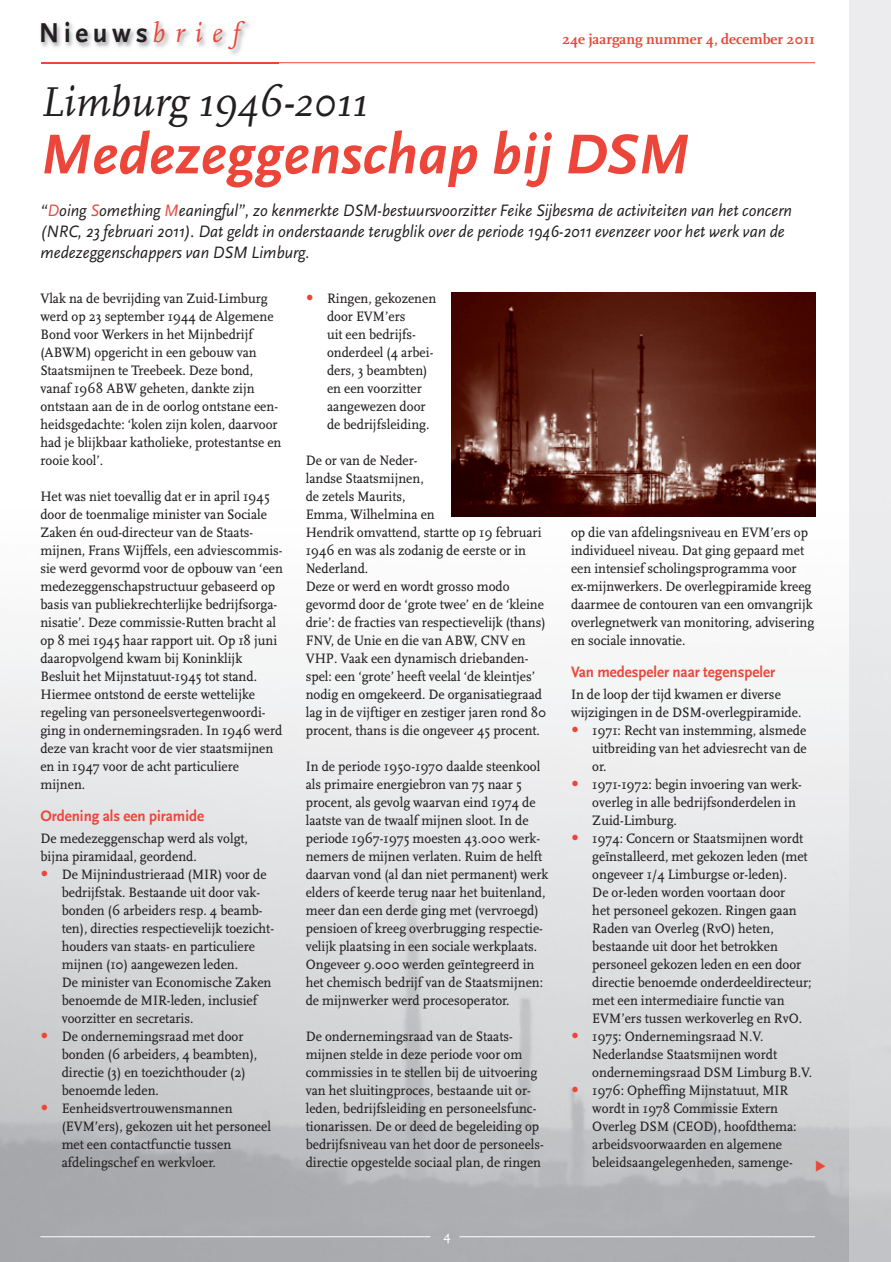
<style>
.page{position:relative;width:891px;height:1262px;background:#fff}
.page>*{position:absolute;margin:0;border:0;box-sizing:border-box;transform-origin:0 0}
.t1{font:italic 700 58.5px "AD Scala Sans";color:#eb4639}
.t2{font:italic 43.5px "AD Scala";color:#231f20}
.t3{font:700 28.5px "AD Scala Sans";letter-spacing:.17em;color:#231f20;scale:.95 1}
.t4{font:italic 17.25px/21px "AD Scala Sans";color:#231f20;scale:.95 1}
.t5{font:700 15.75px "AD Scala Sans";color:#eb4639;scale:.95 1}
.t6{font:700 15px "AD Scala";color:#eb4639}
.t7{font:14.25px/18px "AD Scala Romein";color:#231f20;scale:.95 1}
.t8{font:14.25px "European Pi Three";color:#eb4639;scale:.95 1}
.t9{font:13.5px "AD Scala Romein";color:#fff}
.s1{font-family:"AD Scala";font-weight:400;font-style:italic;color:#eb4639}
.s2{color:#eb4639}
.s3{font-size:24px;color:#eb4639}
</style>
<div class="page">
<img style="left:0;top:490px;width:848px;height:772px">
<div style="left:848px;top:0;width:42px;height:490px;background:#ececee"></div>
<img style="left:848px;top:490px;width:42px;height:772px">
<hr style="left:459px;top:1236px;width:355px;height:1px;background:#fff">
<hr style="left:40px;top:1236px;width:390px;height:1px;background:#fff">
<hr style="left:42px;top:62px;width:772px;height:1px;background:#eb4639">
<img style="left:41px;top:22px;width:237px;height:42px">
<img style="left:42px;top:62px;width:236px;height:1px">
<img style="left:451px;top:292px;width:363px;height:225px">
<h3 class="t3" style="left:39px;top:21px;width:212px">Nieuws<span class="s1">b r i ef</span></h3>
<h2 class="t2" style="left:40px;top:84px;width:328px">Limburg 1946-2011</h2>
<h1 class="t1" style="left:40px;top:130px;width:650px">Medezeggenschap bij DSM</h1>
<p class="t4" style="left:40px;top:202px;width:792px">“<span class="s2">D</span>oing <span class="s2">S</span>omething <span class="s2">M</span>eaningful”, zo kenmerkte DSM-bestuursvoorzitter Feike Sijbesma de activiteiten van het concern (NRC, 23 februari 2011). Dat geldt in onderstaande terugblik over de periode 1946-2011 evenzeer voor het werk van de medezeggenschappers van DSM Limburg.</p>
<p class="t7" style="left:40px;top:291px;width:255px">Vlak na de bevrijding van Zuid-Limburg werd op 23 september 1944 de Algemene Bond voor Werkers in het Mijnbedrijf (ABWM) opgericht in een gebouw van Staatsmijnen te Treebeek. Deze bond, vanaf 1968 ABW geheten, dankte zijn ontstaan aan de in de oorlog ontstane een&shy;heidsgedachte: ‘kolen zijn kolen, daarvoor had je blijkbaar katholieke, protestantse en rooie kool’.</p>
<p class="t7" style="left:40px;top:489px;width:257px">Het was niet toevallig dat er in april 1945 door de toenmalige minister van Sociale Zaken én oud-directeur van de Staats&shy;mijnen, Frans Wijffels, een adviescommis&shy;sie werd gevormd voor de opbouw van ‘een medezeggenschapstructuur gebaseerd op basis van publiekrechterlijke bedrijfsorga&shy;nisatie’. Deze commissie-Rutten bracht al op 8 mei 1945 haar rapport uit. Op 18 juni daaropvolgend kwam bij Koninklijk Besluit het Mijnstatuut-1945 tot stand.<br>Hiermee ontstond de eerste wettelijke regeling van personeelsvertegenwoordi&shy;ging in ondernemingsraden. In 1946 werd deze van kracht voor de vier staatsmijnen en in 1947 voor de acht particuliere mijnen.</p>
<p class="t5" style="left:40px;top:809px;width:174px">Ordening als een piramide</p>
<p class="t7" style="left:40px;top:831px;width:220px">De medezeggenschap werd als volgt, bijna piramidaal, geordend.</p>
<p class="t7" style="left:62px;top:867px;width:225px;text-indent:-21px"><span class="s3">•</span> De Mijnindustrieraad (MIR) voor de bedrijfstak. Bestaande uit door vak&shy;bonden (6 arbeiders resp. 4 beamb&shy;ten), directies respectievelijk toezicht&shy;houders van staats- en particuliere mijnen (10) aangewezen leden.<br>De minister van Economische Zaken benoemde de MIR-leden, inclusief voorzitter en secretaris.</p>
<p class="t7" style="left:62px;top:1029px;width:207px;text-indent:-21px"><span class="s3">•</span> De ondernemingsraad met door bonden (6 arbeiders, 4 beambten), directie (3) en toezichthouder (2) benoemde leden.</p>
<p class="t7" style="left:62px;top:1101px;width:222px;text-indent:-21px"><span class="s3">•</span> Eenheidsvertrouwensmannen (EVM’ers), gekozen uit het personeel met een contactfunctie tussen afdelingschef en werkvloer.</p>
<p class="t6" style="left:562px;top:33px;width:254px">24e jaargang nummer 4, december 2011</p>
<p class="t7" style="left:327px;top:291px;width:116px;text-indent:-21px"><span class="s3">•</span> Ringen, gekozenen door EVM’ers<br>uit een bedrijfs&shy;onderdeel (4 arbei&shy;ders, 3 beambten) en een voorzitter aangewezen door de bedrijfsleiding.</p>
<p class="t7" style="left:305px;top:453px;width:255px">De or van de Neder-<br>landse Staatsmijnen,<br>de zetels Maurits,<br>Emma, Wilhelmina en<br>Hendrik omvattend, startte op 19 februari 1946 en was als zodanig de eerste or in Nederland.<br>Deze or werd en wordt grosso modo gevormd door de ‘grote twee’ en de ‘kleine drie’: de fracties van respectievelijk (thans)<br>FNV, de Unie en die van ABW, CNV en VHP. Vaak een dynamisch driebanden&shy;spel: een ‘grote’ heeft veelal ‘de kleintjes’ nodig en omgekeerd. De organisatiegraad lag in de vijftiger en zestiger jaren rond 80 procent, thans is die ongeveer 45 procent.</p>
<p class="t7" style="left:305px;top:759px;width:257px">In de periode 1950-1970 daalde steenkool als primaire energiebron van 75 naar 5 procent, als gevolg waarvan eind 1974 de laatste van de twaalf mijnen sloot. In de periode 1967-1975 moesten 43.000 werk&shy;nemers de mijnen verlaten. Ruim de helft daarvan vond (al dan niet permanent) werk elders of keerde terug naar het buitenland, meer dan een derde ging met (vervroegd) pensioen of kreeg overbrugging respectie&shy;velijk plaatsing in een sociale werkplaats.<br>Ongeveer 9.000 werden geïntegreerd in het chemisch bedrijf van de Staatsmijnen: de mijnwerker werd procesoperator.</p>
<p class="t7" style="left:305px;top:1029px;width:252px">De ondernemingsraad van de Staats&shy;mijnen stelde in deze periode voor om commissies in te stellen bij de uitvoering van het sluitingproces, bestaande uit or&shy;leden, bedrijfsleiding en personeelsfunc&shy;tionarissen. De or deed de begeleiding op bedrijfsniveau van het door de personeels&shy;directie opgestelde sociaal plan, de ringen</p>
<p class="t7" style="left:570px;top:525px;width:257px">op die van afdelingsniveau en EVM’ers op individueel niveau. Dat ging gepaard met een intensief scholingsprogramma voor ex-mijnwerkers. De overlegpiramide kreeg daarmee de contouren van een omvangrijk overlegnetwerk van monitoring, advisering en sociale innovatie.</p>
<p class="t5" style="left:570px;top:665px;width:216px">Van medespeler naar tegenspeler</p>
<p class="t7" style="left:570px;top:687px;width:244px">In de loop der tijd kwamen er diverse wijzigingen in de DSM-overlegpiramide.</p>
<p class="t7" style="left:592px;top:723px;width:227px;text-align:justify;text-indent:-21px"><span class="s3">•</span> 1971: Recht van instemming, alsmede uitbreiding van het adviesrecht van de or.</p>
<p class="t7" style="left:592px;top:777px;width:222px;text-indent:-21px"><span class="s3">•</span> 1971-1972: begin invoering van werk&shy;overleg in alle bedrijfsonderdelen in<br>Zuid-Limburg.</p>
<p class="t7" style="left:592px;top:831px;width:232px;text-indent:-21px"><span class="s3">•</span> 1974: Concern or Staatsmijnen wordt geïnstalleerd, met gekozen leden (met ongeveer 1/4 Limburgse or-leden).<br>De or-leden worden voortaan door<br>het personeel gekozen. Ringen gaan Raden van Overleg (RvO) heten, bestaande uit door het betrokken personeel gekozen leden en een door directie benoemde onderdeeldirecteur; met een intermediaire functie van EVM’ers tussen werkoverleg en RvO.</p>
<p class="t7" style="left:592px;top:1029px;width:233px;text-indent:-21px"><span class="s3">•</span> 1975: Ondernemingsraad N.V.<br>Nederlandse Staatsmijnen wordt ondernemingsraad DSM Limburg B.V.</p>
<p class="t7" style="left:592px;top:1083px;width:216px;text-indent:-21px"><span class="s3">•</span> 1976: Opheffing Mijnstatuut, MIR wordt in 1978 Commissie Extern Overleg DSM (CEOD), hoofdthema: arbeidsvoorwaarden en algemene beleidsaangelegenheden, samenge-</p>
<p class="t8" style="left:814px;top:1156px;width:13px">-</p>
<p class="t9" style="left:443px;top:1229px;width:9px">4</p>
</div>
